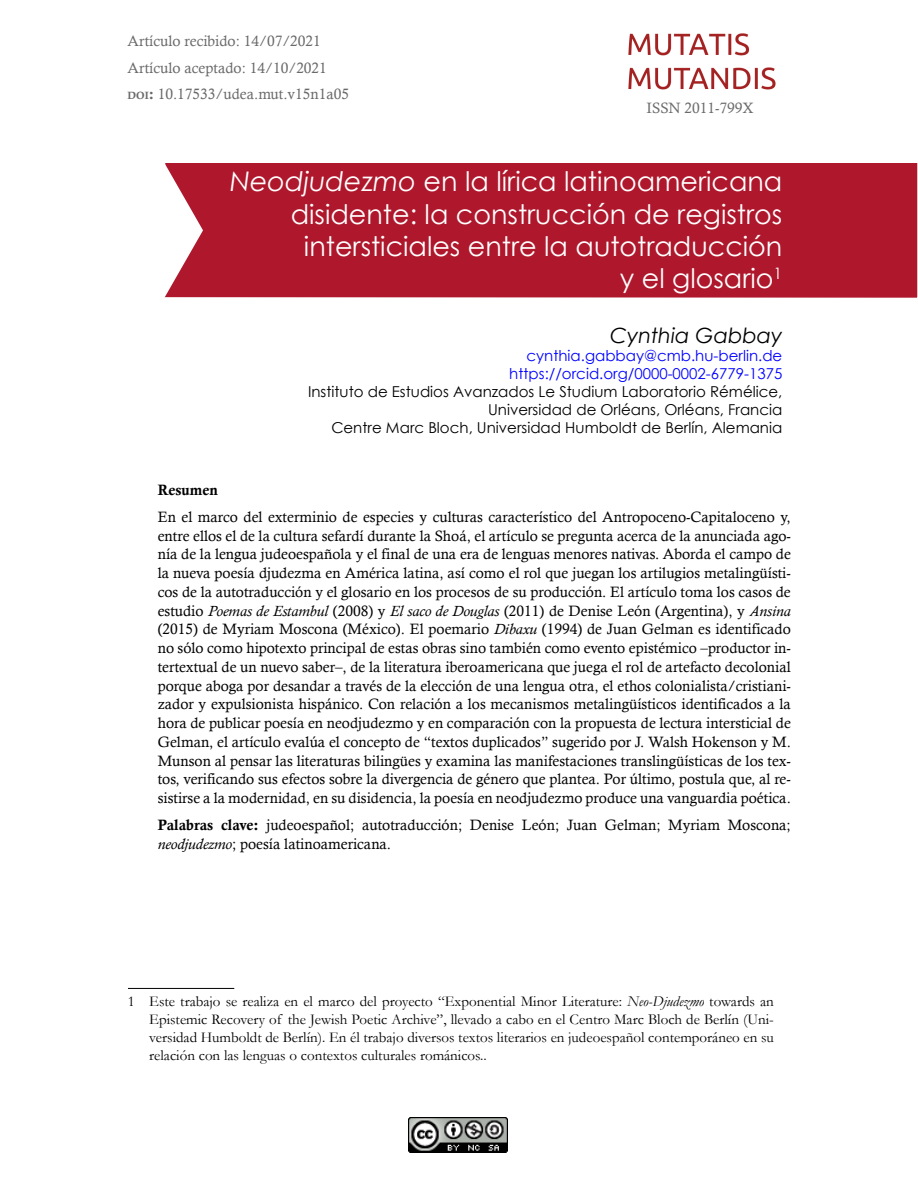
<style>
.page{position:relative;width:918px;height:1188px;background:#fff}
.page>*{position:absolute;margin:0;border:0;box-sizing:border-box;transform-origin:0 0}
.Titulo{font:27px/32.4px "Century Gothic";color:#fff;text-align:right}
.Autor{font:italic 21px "Century Gothic";color:#000}
.Resumen{font:15px/18.8px "Calisto";color:#000;text-align:justify}
.Notas_de_pie{font:15px/18px "Garamond";color:#000;text-align:justify}
.Universidad{font:15px/18px "Century Gothic";color:#000;text-align:right}
.t1{font:15px/26.5px "Calisto";color:#696969}
.Correo{font:15px "Century Gothic";color:#00f}
.t2{font:15px "Calisto";color:#6b6b6b}
.Resumen-2{font:15px "Calis MT Bol";color:#000}
.s1{font-family:"Calis MT Bol";font-size:10.5px}
.s2{font-family:"Calis MT Bol"}
.s3{font-style:italic}
</style>
<div class="page">
<img style="left:628px;top:33px;width:148px;height:57px">
<img style="left:409px;top:1118px;width:99px;height:35px">
<div style="left:164px;top:163px;width:754px;height:135px;background:#af182c"></div>
<hr style="left:128px;top:988px;width:106px;height:1px;background:#000">
<p class="t1" style="left:128px;top:28px;width:223px">Artículo recibido: 14/07/2021<br>Artículo aceptado: 14/10/2021 <span class="s1">doi</span><span class="s2">:</span> 10.17533/udea.mut.v15n1a05</p>
<p class="t2" style="left:647px;top:100px;width:109px">ISSN 2011-799X</p>
<p class="Titulo" style="left:230px;top:165px;width:554px"><span class="s3">Neodjudezmo</span> en la lírica latinoamericana disidente: la construcción de registros intersticiales entre la autotraducción<br>y el glosario<sup>1</sup></p>
<p class="Autor" style="left:610px;top:321px;width:174px">Cynthia Gabbay</p>
<p class="Correo" style="left:527px;top:345px;width:257px">cynthia.gabbay@cmb.hu-berlin.de</p>
<p class="Correo" style="left:509px;top:363px;width:274px">https://orcid.org/0000-0002-6779-1375</p>
<p class="Universidad" style="left:308px;top:383px;width:476px">Instituto de Estudios Avanzados Le Studium Laboratorio Rémélice,<br>Universidad de Orléans, Orléans, Francia</p>
<p class="Universidad" style="left:331px;top:419px;width:453px">Centre Marc Bloch, Universidad Humboldt de Berlín, Alemania</p>
<p class="Resumen-2" style="left:158px;top:481px;width:62px">Resumen</p>
<p class="Resumen" style="left:158px;top:507px;width:635px">En el marco del exterminio de especies y culturas característico del Antropoceno-Capitaloceno y, entre ellos el de la cultura sefardí durante la Shoá, el artículo se pregunta acerca de la anunciada ago&shy;nía de la lengua judeoespañola y el final de una era de lenguas menores nativas. Aborda el campo de la nueva poesía djudezma en América latina, así como el rol que juegan los artilugios metalingüísti&shy;cos de la autotraducción y el glosario en los procesos de su producción. El artículo toma los casos de estudio <span class="s3">Poemas de Estambul</span> (2008) y <span class="s3">El saco de Douglas</span> (2011) de Denise León (Argentina), y <span class="s3">Ansina </span>(2015) de Myriam Moscona (México). El poemario <span class="s3">Dibaxu</span> (1994) de Juan Gelman es identificado no sólo como hipotexto principal de estas obras sino también como evento epistémico –productor in&shy;tertextual de un nuevo saber–, de la literatura iberoamericana que juega el rol de artefacto decolonial porque aboga por desandar a través de la elección de una lengua otra, el ethos colonialista/cristiani&shy;zador y expulsionista hispánico. Con relación a los mecanismos metalingüísticos identificados a la hora de publicar poesía en neodjudezmo y en comparación con la propuesta de lectura intersticial de Gelman, el artículo evalúa el concepto de “textos duplicados” sugerido por J. Walsh Hokenson y M.<br>Munson al pensar las literaturas bilingües y examina las manifestaciones translingüísticas de los tex&shy;tos, verificando sus efectos sobre la divergencia de género que plantea. Por último, postula que, al re&shy;sistirse a la modernidad, en su disidencia, la poesía en neodjudezmo produce una vanguardia poética.</p>
<p class="Resumen" style="left:158px;top:816px;width:635px"><span class="s2">Palabras clave:</span> judeoespañol; autotraducción; Denise León; Juan Gelman; Myriam Moscona; <span class="s3">neodjudezmo</span>; poesía latinoamericana.</p>
<p class="Notas_de_pie" style="left:149px;top:992px;width:626px;text-indent:-21px">1 Este trabajo se realiza en el marco del proyecto “Exponential Minor Literature: <span class="s3">Neo-Djudezmo</span> towards an Epistemic Recovery of the Jewish Poetic Archive”, llevado a cabo en el Centro Marc Bloch de Berlín (Uni&shy;versidad Humboldt de Berlín). En él trabajo diversos textos literarios en judeoespañol contemporáneo en su relación con las lenguas o contextos culturales románicos..</p>
</div>
